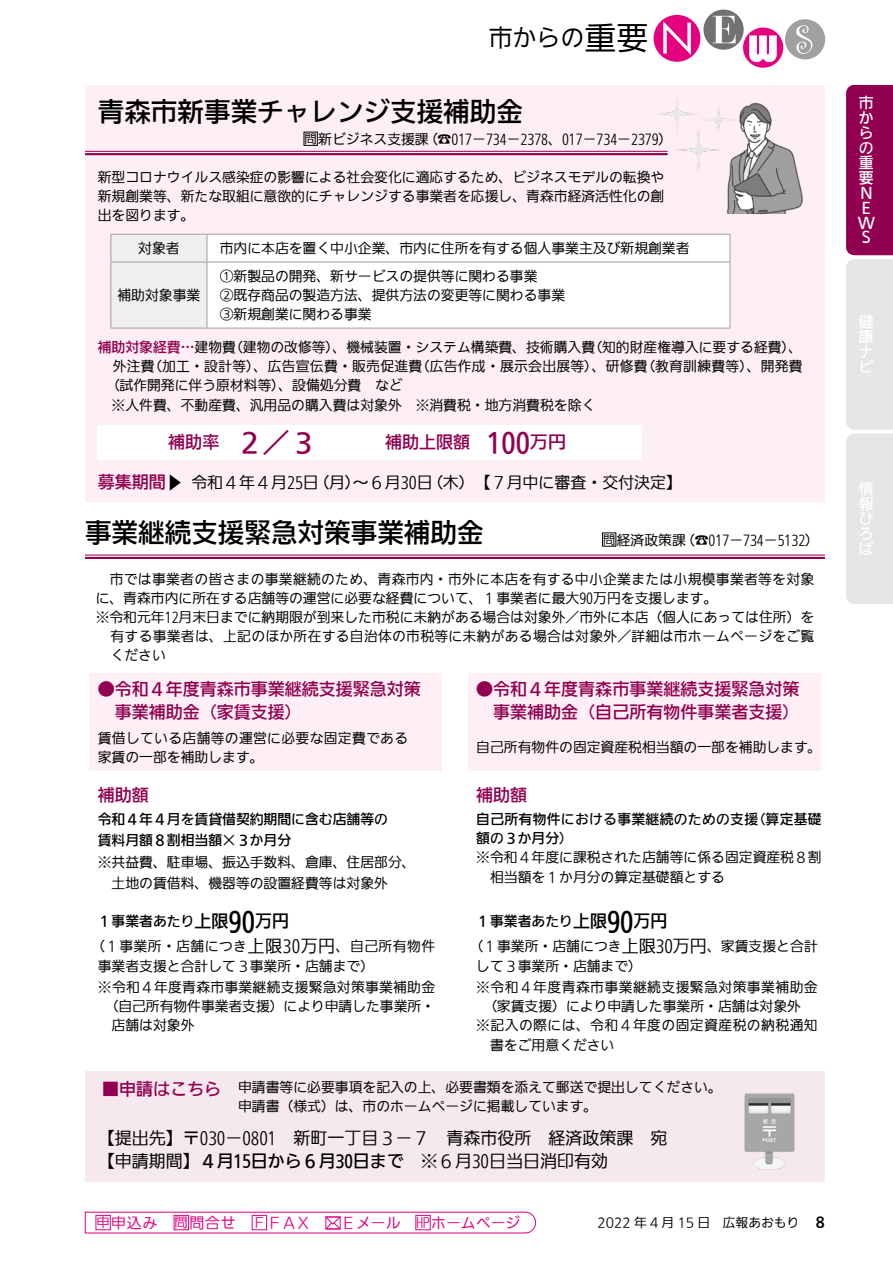
<style>
.page{position:relative;width:893px;height:1263px;background:#fff}
.page>*{position:absolute;margin:0;border:0;box-sizing:border-box;transform-origin:0 0}
.t1{font:26.55px "SUD Gohon IWA HW Md";color:#000}
.t2{font:26.55px "SUD Gohon IWA HW Md";color:#910050;scale:1.07 1}
.t3{font:26.55px "SUD Gohon IWA HW Md";color:#910050}
.t4{font:23.85px "SUD Gohon IWA HW Th";color:#000}
.t5{font:16.95px/23.4px "SUD Gohon IWA HW Md";color:#910050}
.t6{font:16.95px/23.4px "SUD Gohon IWA HW Th";color:#000}
.t7{font:16.95px "SUD Gohon IWA HW Md";color:#000}
.t8{font:16.95px "SUD Gohon IWA HW Md";color:#910050;scale:1.07 1}
.t9{font:15.9px "SUD Gohon IWA HW Th";color:#000}
.t10{font:500 14.85px/14.9px "SUD Gohon IWA";color:#fff;text-align:justify}
.t11{font:14.85px "SUD Gohon IWA HW Th";letter-spacing:.05em;color:#e4007f}
.t12{font:14.85px "SUD Gohon IWA HW Th";color:#e4007f}
.t13{font:13.8px/19.2px "SUD Gohon IWA HW Th";color:#000}
.t14{font:13.8px/19.2px "SUD Gohon IWA HW Th";letter-spacing:.02em;color:#000}
.t15{font:13.8px/21.3px "SUD Gohon IWA HW Md";color:#000}
.t16{font:13.8px "SUD Gohon IWA HW Th";letter-spacing:.03em;color:#000}
.t17{font:13.8px/19.2px "SUD Gohon IWA HW Md";letter-spacing:.02em;color:#000}
.t18{font:13.8px "SUD Gohon IWA HW Md";color:#910050}
.t19{font:700 13.8px "SUD Go Dsp IWA";color:#000}
.t20{font:100 12.75px "SUD Gohon IWA";color:#000}
.s1{font-size:31.95px}
.s2{font-family:"Koz Go Pro"}
.s3{font-size:12.15px}
.s4{font-family:"SUD Gohon IWA HW Th";color:#000}
.s5{font-family:"Koz Go Pro";color:#000}
.s6{font-size:16.95px}
.s7{font-family:"SUD Gohon IWA HW Md"}
.s8{font-size:13.35px}
</style>
<div class="page">
<div style="left:653px;top:15px;width:47px;height:47px;background:#e4007f;border-radius:50%"></div>
<svg style="left:663px;top:21px;width:28px;height:34px"></svg>
<svg style="left:703px;top:10px;width:41px;height:40px"></svg>
<svg style="left:713px;top:16px;width:22px;height:27px"></svg>
<div style="left:743px;top:28px;width:40px;height:40px;background:#e4007f;border-radius:50%"></div>
<svg style="left:749px;top:35px;width:28px;height:27px"></svg>
<div style="left:785px;top:19px;width:40px;height:40px;background:#9fa0a0;border-radius:50%"></div>
<svg style="left:796px;top:25px;width:16px;height:29px"></svg>
<div style="left:85px;top:85px;width:740px;height:417px;background:#fdeff5"></div>
<svg style="left:85px;top:1212px;width:451px;height:21px"></svg>
<hr style="left:85px;top:151px;width:583px;height:1px;background:#910050">
<hr style="left:85px;top:153px;width:583px;height:2px;background:#910050">
<svg style="left:303px;top:132px;width:15px;height:14px"></svg>
<div style="left:208px;top:235px;width:522px;height:93px;background:#fff"></div>
<hr style="left:207px;top:234px;width:523px;height:1px;background:#9fa0a0">
<div style="left:111px;top:234px;width:97px;height:94px;background:#efefef"></div>
<hr style="left:111px;top:262px;width:96px;height:1px;background:#9fa0a0">
<hr style="left:111px;top:262px;width:1px;height:66px;background:#9fa0a0">
<hr style="left:207px;top:262px;width:523px;height:1px;background:#9fa0a0">
<hr style="left:207px;top:262px;width:1px;height:66px;background:#9fa0a0">
<hr style="left:111px;top:328px;width:96px;height:1px;background:#9fa0a0">
<hr style="left:207px;top:328px;width:523px;height:1px;background:#9fa0a0">
<svg style="left:730px;top:234px;width:1px;height:28px"></svg>
<hr style="left:730px;top:262px;width:1px;height:66px;background:#9fa0a0">
<div style="left:98px;top:425px;width:544px;height:34px;background:#fff"></div>
<div style="left:85px;top:1071px;width:740px;height:111px;background:#f5e8ee"></div>
<img style="left:726px;top:102px;width:77px;height:111px">
<img style="left:653px;top:99px;width:84px;height:75px">
<img style="left:744px;top:1093px;width:51px;height:77px">
<div style="left:468px;top:673px;width:353px;height:98px;background:#fdeff5"></div>
<div style="left:89px;top:673px;width:353px;height:98px;background:#fdeff5"></div>
<svg style="left:602px;top:532px;width:14px;height:15px"></svg>
<hr style="left:85px;top:555px;width:740px;height:1px;background:#910050">
<hr style="left:85px;top:557px;width:740px;height:2px;background:#910050">
<svg style="left:846px;top:85px;width:47px;height:519px;background:#ca9bb5"></svg>
<h2 class="t4" style="left:489px;top:26px;width:161px">市からの<span class="s1">重要</span></h2>
<h1 class="t1" style="left:98px;top:98px;width:427px">青森市新事業チャレンジ支援補助金</h1>
<p class="t13" style="left:424px;top:130px;width:250px">)<span class="s2">☎</span>017－734－2378、017－734－2379(</p>
<p class="t13" style="left:305px;top:130px;width:126px"><span class="s3">問</span>新ビジネス支援課</p>
<p class="t13" style="left:98px;top:169px;width:568px;text-align:justify">新型コロナウイルス感染症の影響による社会変化に適応するため、ビジネスモデルの転換や新規創業等、新たな取組に意欲的にチャレンジする事業者を応援し、青森市経済活性化の創出を図ります。</p>
<p class="t13" style="left:138px;top:240px;width:43px">対象者</p>
<p class="t13" style="left:117px;top:287px;width:84px">補助対象事業</p>
<p class="t13" style="left:220px;top:240px;width:471px">市内に本店を置く中小企業、市内に住所を有する個人事業主及び新規創業者</p>
<p class="t13" style="left:220px;top:268px;width:347px">①新製品の開発、新サービスの提供等に関わる事業<br>②既存商品の製造方法、提供方法の変更等に関わる事業<br>③新規創業に関わる事業</p>
<p class="t18" style="left:98px;top:340px;width:140px">補助対象経費…<span class="s4">建物費</span></p>
<p class="t13" style="left:229px;top:339px;width:367px">（建物の改修等）、機械装置・システム構築費、技術購入費</p>
<p class="t13" style="left:589px;top:339px;width:215px">（知的財産権導入に要する経費、(</p>
<p class="t14" style="left:416px;top:358px;width:233px">（広告作成・展示会出展等）、研修費</p>
<p class="t14" style="left:641px;top:358px;width:163px">（教育訓練費等）、開発費</p>
<p class="t14" style="left:148px;top:358px;width:276px">（加工・設計等）、広告宣伝費・販売促進費</p>
<p class="t13" style="left:113px;top:358px;width:43px">外注費</p>
<p class="t13" style="left:106px;top:377px;width:298px">（試作開発に伴う原材料等）、設備処分費　など</p>
<p class="t13" style="left:98px;top:396px;width:499px">　※人件費、不動産費、汎用品の購入費は対象外　※消費税・地方消費税を除く</p>
<h1 class="t3" style="left:236px;top:429px;width:81px">２／３</h1>
<p class="t5" style="left:168px;top:432px;width:70px">補助率　</p>
<h1 class="t2" style="left:487px;top:429px;width:41px">100</h1>
<p class="t5" style="left:385px;top:432px;width:104px">補助上限額　</p>
<p class="t8" style="left:530px;top:434px;width:36px">万円</p>
<p class="t5" style="left:98px;top:472px;width:87px">募集期間<span class="s5">▶</span></p>
<p class="t9" style="left:191px;top:474px;width:129px">令和４年４月25日</p>
<p class="t9" style="left:427px;top:474px;width:256px">（木）【７月中に審査・交付決定【</p>
<p class="t9" style="left:313px;top:474px;width:121px">（月）～６月30日</p>
<h1 class="t1" style="left:85px;top:519px;width:400px">事業継続支援緊急対策事業補助金</h1>
<p class="t14" style="left:96px;top:570px;width:720px">　市では事業者の皆さまの事業継続のため、青森市内・市外に本店を有する中小企業または小規模事業者等を対象</p>
<p class="t13" style="left:96px;top:590px;width:623px">に、青森市内に所在する店舗等の運営に必要な経費について、１事業者に最大90万円を支援します。</p>
<p class="t13" style="left:96px;top:609px;width:720px">※令和元年12月末日までに納期限が到来した市税に未納がある場合は対象外／市外に本店（個人にあっては住所）を</p>
<p class="t14" style="left:111px;top:628px;width:705px">有する事業者は、上記のほか所在する自治体の市税等に未納がある場合は対象外／詳細は市ホームページをご覧</p>
<p class="t13" style="left:111px;top:647px;width:57px">ください</p>
<p class="t13" style="left:603px;top:531px;width:84px"><span class="s3">問</span>経済政策課</p>
<p class="t13" style="left:681px;top:531px;width:139px">)<span class="s2">☎</span>017－734－5132(</p>
<p class="t5" style="left:98px;top:679px;width:325px">●令和４年度青森市事業継続支援緊急対策　事業補助金（家賃支援(</p>
<p class="t14" style="left:98px;top:729px;width:312px">賃借している店舗等の運営に必要な固定費である家賃の一部を補助します。</p>
<p class="t5" style="left:476px;top:679px;width:325px">●令和４年度青森市事業継続支援緊急対策　事業補助金（自己所有物件事業者支援(</p>
<p class="t13" style="left:476px;top:739px;width:347px">自己所有物件の固定資産税相当額の一部を補助します。</p>
<p class="t5" style="left:98px;top:785px;width:53px">補助額</p>
<p class="t15" style="left:98px;top:810px;width:292px">令和４年４月を賃貸借契約期間に含む店舗等の賃料月額８割相当額×３か月分</p>
<p class="t13" style="left:112px;top:852px;width:306px;line-height:21.3px;text-indent:-14px">※共益費、駐車場、振込手数料、倉庫、住居部分、土地の賃借料、機器等の設置経費等は対象外</p>
<p class="t7" style="left:255px;top:913px;width:36px">万円</p>
<h1 class="t1" style="left:229px;top:908px;width:28px">90</h1>
<p class="t15" style="left:98px;top:912px;width:132px">１事業者あたり<span class="s6">上限</span></p>
<p class="t5" style="left:476px;top:785px;width:53px">補助額</p>
<p class="t17" style="left:476px;top:811px;width:283px">自己所有物件における事業継続のための支援額の３か月分(</p>
<p class="t13" style="left:490px;top:849px;width:333px;text-indent:-14px">※令和４年度に課税された店舗等に係る固定資産税８割相当額を１か月分の算定基礎額とする</p>
<p class="t7" style="left:634px;top:913px;width:36px">万円</p>
<p class="t15" style="left:752px;top:810px;width:71px">（算定基礎</p>
<h1 class="t1" style="left:607px;top:908px;width:28px">90</h1>
<p class="t15" style="left:476px;top:912px;width:132px">１事業者あたり<span class="s6">上限</span></p>
<p class="t13" style="left:98px;top:937px;width:278px;line-height:19.6px;text-indent:-7px">（１事業所・店舗につき<span class="s6">上限<br></span>事業者支援と合計して３事業所・店舗まで(</p>
<p class="t13" style="left:98px;top:979px;width:339px">※令和４年度青森市事業継続支援緊急対策事業補助金</p>
<p class="t13" style="left:105px;top:998px;width:332px">（自己所有物件事業者支援）により申請した事業所・</p>
<p class="t13" style="left:112px;top:1017px;width:84px">店舗は対象外</p>
<p class="t6" style="left:283px;top:936px;width:54px">30万円</p>
<p class="t13" style="left:336px;top:938px;width:101px">、自己所有物件</p>
<p class="t13" style="left:470px;top:937px;width:188px;line-height:19.6px;text-align:center">（１事業所・店舗につき<span class="s6">上限</span>して３事業所・店舗まで(</p>
<p class="t16" style="left:476px;top:980px;width:343px">※令和４年度青森市事業継続支援緊急対策事業補助金</p>
<p class="t13" style="left:483px;top:998px;width:319px">（家賃支援）により申請した事業所・店舗は対象外</p>
<p class="t16" style="left:476px;top:1018px;width:343px">※記入の際には、令和４年度の固定資産税の納税通知</p>
<p class="t13" style="left:490px;top:1036px;width:126px">書をご用意ください</p>
<p class="t6" style="left:656px;top:936px;width:53px">30万円</p>
<p class="t13" style="left:707px;top:938px;width:112px">、家賃支援と合計</p>
<p class="t13" style="left:238px;top:1079px;width:485px">申請書等に必要事項を記入の上、必要書類を添えて郵送で提出してください。申請書（様式）は、市のホームページに掲載しています。</p>
<p class="t5" style="left:102px;top:1078px;width:121px">■申請はこちら</p>
<p class="t6" style="left:98px;top:1127px;width:571px">【提出先】〒030－0801　新町一丁目３－７　青森市役所　経済政策課　宛【申請期間】<span class="s7">４月15日から６月30日まで</span>　※６月30日当日消印有効</p>
<p class="t11" style="left:96px;top:1215px;width:231px"><span class="s8">申</span>申込み　<span class="s8">問</span>問合せ　<span class="s8">Ｆ</span>ＦＡＸ　</p>
<p class="t12" style="left:341px;top:1215px;width:181px">Ｅメール　<span class="s8">HP</span>ホームページ</p>
<p class="t20" style="left:597px;top:1216px;width:203px">2022 年 4 月 15 日　広報あおもり</p>
<p class="t19" style="left:816px;top:1215px;width:11px">8</p>
<p class="t10" style="left:858px;top:97px;width:19px;text-align:left">市からの重要<br>N<br>E<br>W<br>S</p>
<p class="t10" style="left:859px;top:316px;width:16px">健康ナビ</p>
<p class="t10" style="left:859px;top:483px;width:16px">情報ひろば</p>
</div>
